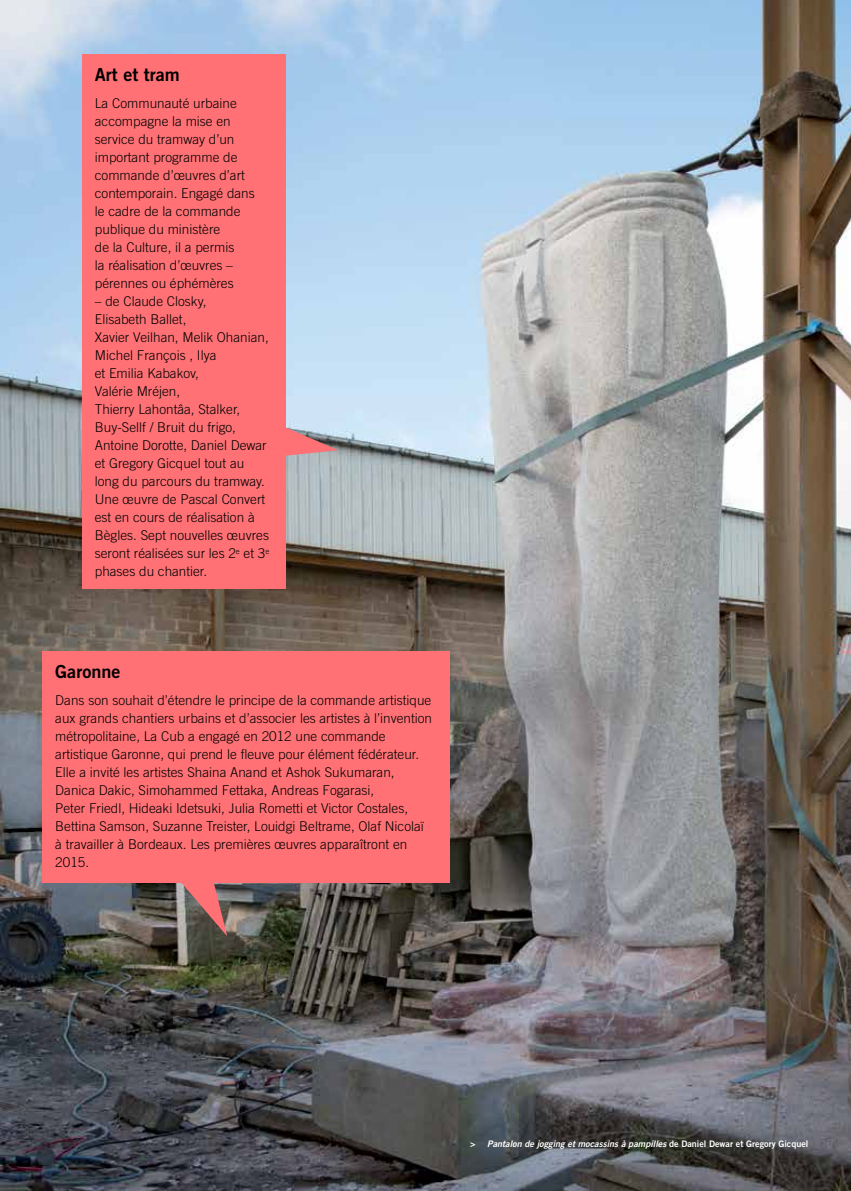
<style>
.page{position:relative;width:851px;height:1191px;background:#fff}
.page>*{position:absolute;margin:0;border:0;box-sizing:border-box;transform-origin:0 0}
.t1{font:18px "Trade Gothic Bold Two";color:#000}
.t2{font:300 13.5px/18px "Trade Gothic";color:#000}
.t3{font:italic 9px "Trade Gothic Bold Two";color:#fff}
.s1{font-style:normal}
</style>
<div class="page">
<img style="left:1px;top:0;width:849px;height:1191px">
<div style="left:82px;top:54px;width:203px;height:535px;background:#ff7175"></div>
<svg style="left:285px;top:423px;width:53px;height:34px;background:#cc989f"></svg>
<svg style="left:179px;top:882px;width:48px;height:54px;background:#9e6c69"></svg>
<div style="left:43px;top:651px;width:406px;height:231px;background:#ff7175"></div>
<h1 class="t1" style="left:95px;top:64px;width:86px">Art et tram</h1>
<p class="t2" style="left:95px;top:94px;width:161px">La Communauté urbaine accompagne la mise en service du tramway d’un important programme de commande d’œuvres d’art contemporain. Engagé dans le cadre de la commande publique du ministère<br>de la Culture, il a permis<br>la réalisation d’œuvres – pérennes ou éphémères</p>
<p class="t2" style="left:95px;top:292px;width:176px">– de Claude Closky,<br>Elisabeth Ballet,<br>Xavier Veilhan, Melik Ohanian,<br>Michel François , Ilya<br>et Emilia Kabakov,<br>Valérie Mréjen,<br>Thierry Lahontâa, Stalker,<br>Buy-Sellf / Bruit du frigo,<br>Antoine Dorotte, Daniel Dewar et Gregory Gicquel tout au long du parcours du tramway.<br>Une œuvre de Pascal Convert est en cours de réalisation à<br>Bègles. Sept nouvelles œuvres seront réalisées sur les 2<sup>e</sup> et 3<sup>e </sup>phases du chantier.</p>
<h1 class="t1" style="left:55px;top:660px;width:67px">Garonne</h1>
<p class="t2" style="left:55px;top:690px;width:378px">Dans son souhait d’étendre le principe de la commande artistique aux grands chantiers urbains et d’associer les artistes à l’invention métropolitaine, La Cub a engagé en 2012 une commande artistique Garonne, qui prend le fleuve pour élément fédérateur.<br>Elle a invité les artistes Shaina Anand et Ashok Sukumaran, Danica Dakic, Simohammed Fettaka, Andreas Fogarasi,<br>Peter Friedl, Hideaki Idetsuki, Julia Rometti et Victor Costales, Bettina Samson, Suzanne Treister, Louidgi Beltrame, Olaf Nicolaï à travailler à Bordeaux. Les premières œuvres apparaîtront en 2015.</p>
<p class="t3" style="left:470px;top:1138px;width:339px"><span class="s1">&gt;</span> Pantalon de jogging et mocassins à pampilles <span class="s1">de Daniel Dewar et Gregory Gicquel</span></p>
</div>
